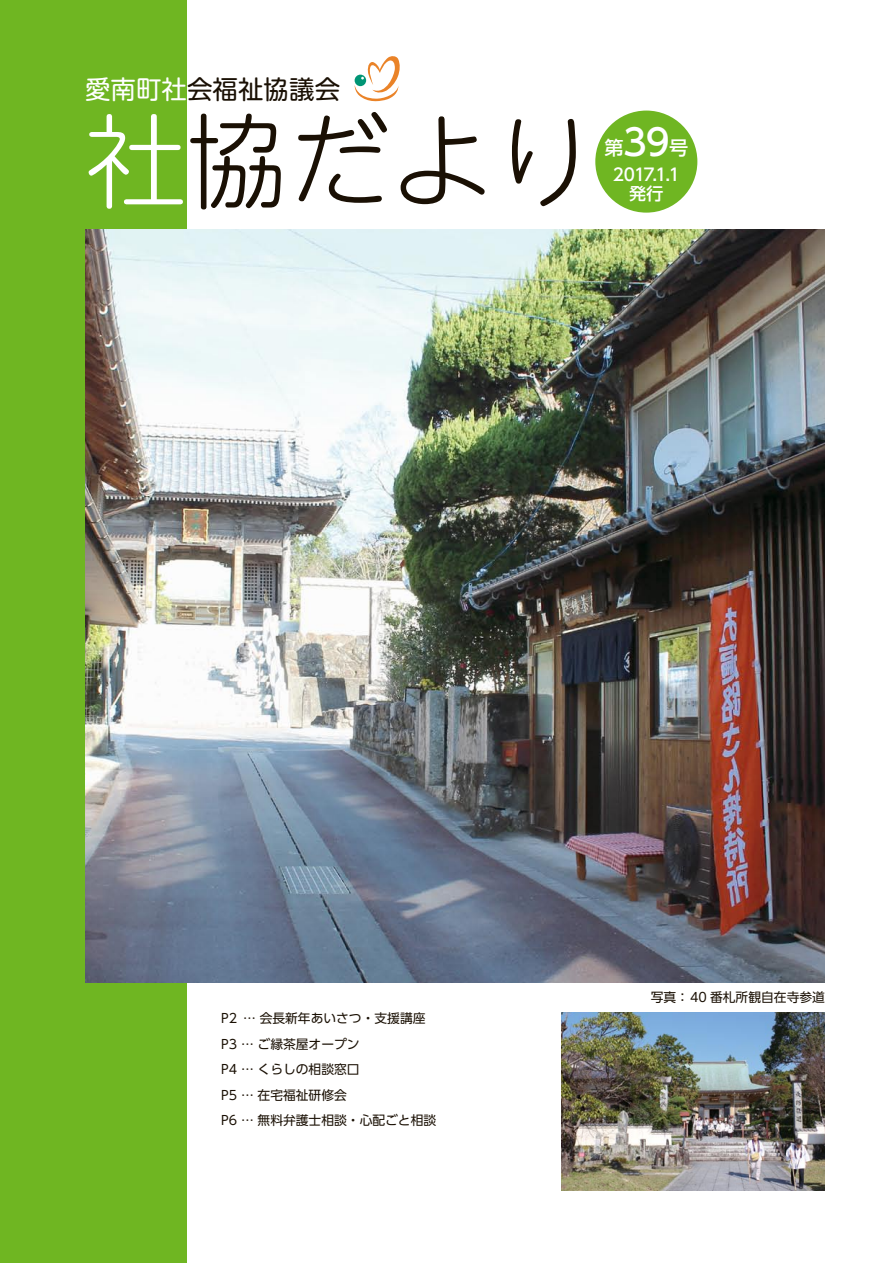
<style>
.page{position:relative;width:893px;height:1263px;background:#fff}
.page>*{position:absolute;margin:0;border:0;box-sizing:border-box;transform-origin:0 0}
.t1{font:300 102px "UD Shin M Go Pro";color:#1a1004}
.t2{font:500 36.15px "UD Shin Go Pro";color:#fff}
.t3{font:25.5px "UD Shin M Go Pro";color:#1a1004}
.t4{font:500 19.2px "UD Shin Go Pro";color:#fff}
.t5{font:500 16.95px "UD Shin Go Pro";letter-spacing:-.035em;color:#fff}
.t6{font:12.75px "UD Shin Go Pro";color:#1a1004}
.s1{color:#fff}
</style>
<div class="page">
<div style="left:0;top:0;width:187px;height:1263px;background:#6fb622"></div>
<img style="left:85px;top:230px;width:740px;height:752px">
<img style="left:561px;top:1012px;width:264px;height:179px">
<div style="left:595px;top:111px;width:102px;height:102px;background:#6fb622;border-radius:50%"></div>
<svg style="left:355px;top:56px;width:45px;height:45px"></svg>
<p class="t3" style="left:85px;top:69px;width:257px"><span class="s1">愛南町社</span>会福祉協議会</p>
<p class="t1" style="left:85px;top:79px;width:512px"><span class="s1">社</span>協だより</p>
<p class="t2" style="left:623px;top:113px;width:48px">39</p>
<p class="t4" style="left:605px;top:132px;width:21px">第</p>
<p class="t5" style="left:613px;top:161px;width:69px">2017.1.1</p>
<p class="t5" style="left:629px;top:180px;width:36px">発行</p>
<p class="t4" style="left:669px;top:132px;width:21px">号</p>
<p class="t6" style="left:243px;top:1008px;width:184px">… 会長新年あいさつ・支援講座</p>
<p class="t6" style="left:221px;top:1008px;width:18px">P2</p>
<p class="t6" style="left:221px;top:1034px;width:140px">P3 … ご縁茶屋オープン</p>
<p class="t6" style="left:221px;top:1059px;width:140px">P4 … くらしの相談窓口</p>
<p class="t6" style="left:221px;top:1085px;width:127px">P5 … 在宅福祉研修会</p>
<p class="t6" style="left:221px;top:1110px;width:217px">P6 … 無料弁護士相談・心配ごと相談</p>
<p class="t6" style="left:651px;top:987px;width:176px">写真：40 番札所観自在寺参道</p>
</div>
